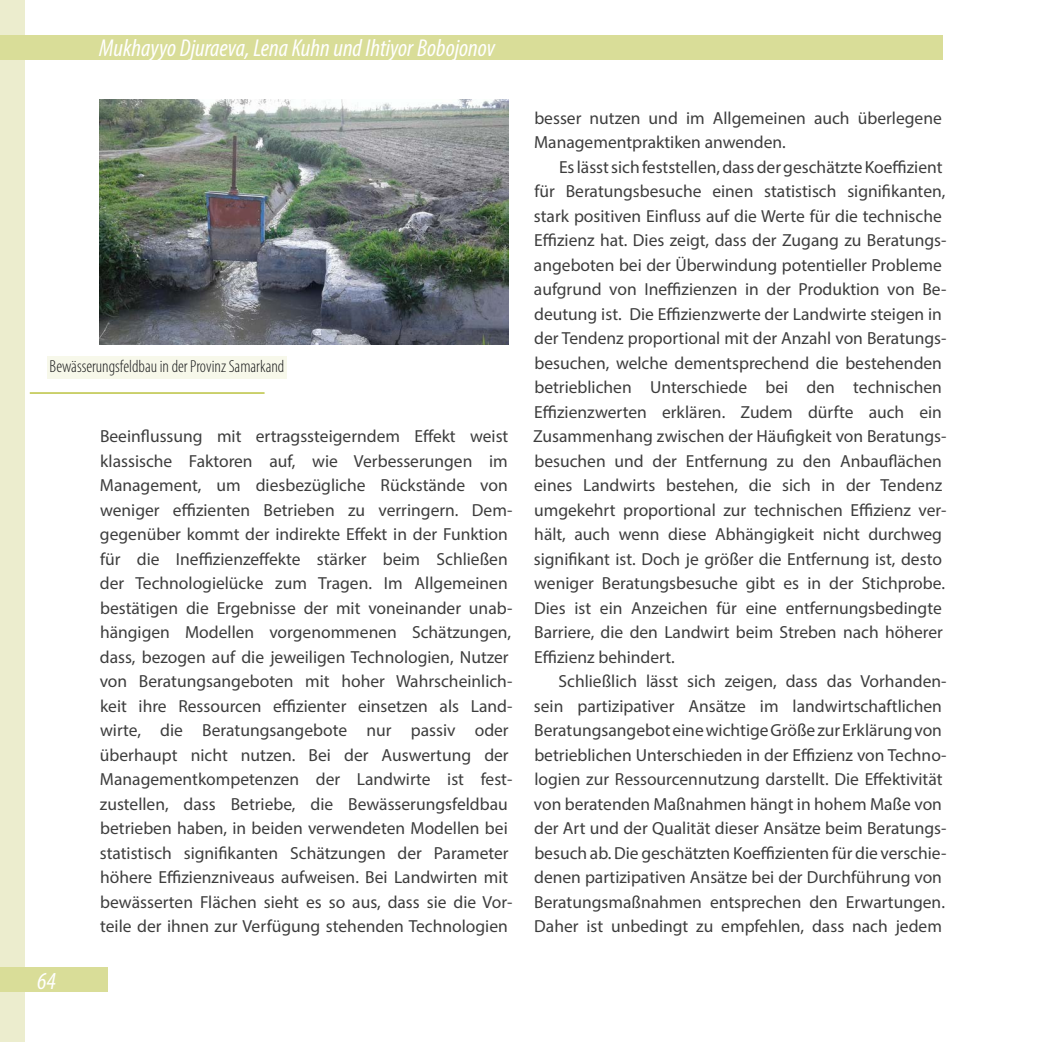
<style>
.page{position:relative;width:1042px;height:1042px;background:#fff}
.page>*{position:absolute;margin:0;border:0;box-sizing:border-box;transform-origin:0 0}
.t1{font:italic condensed 24.5px "Myriad Pro";color:#fff}
.t2{font:17.5px/24.5px "Myriad Pro Regular 3";color:#3d3d3d}
.t3{font:300 condensed 17.5px "Myriad Pro";color:#1d1e1f}
</style>
<div class="page">
<div style="left:0;top:0;width:25px;height:1042px;background:#ecedce"></div>
<div style="left:0;top:35px;width:943px;height:25px;background:#d9dd98"></div>
<div style="left:0;top:967px;width:108px;height:25px;background:#d9dd98"></div>
<img style="left:99px;top:99px;width:409px;height:245px">
<div style="left:47px;top:357px;width:240px;height:22px;background:#f7f8ea"></div>
<hr style="left:30px;top:392px;width:235px;height:2px;background:#c5cb5c">
<h1 class="t1" style="left:99px;top:33px;width:397px">Mukhayyo Djuraeva, Lena Kuhn und Ihtiyor Bobojonov</h1>
<p class="t3" style="left:50px;top:356px;width:236px">Bewässerungsfeldbau in der Provinz Samarkand</p>
<h1 class="t1" style="left:37px;top:966px;width:20px">64</h1>
<p class="t2" style="left:100px;top:424px;width:414px">Beeinflussung mit ertragssteigerndem Effekt weist klassische Faktoren auf, wie Verbesserungen im Management, um diesbezügliche Rückstände von weniger effizienten Betrieben zu verringern. Dem&shy;gegenüber kommt der indirekte Effekt in der Funktion für die Ineffizienzeffekte stärker beim Schließen der Technologielücke zum Tragen. Im Allgemeinen bestätigen die Ergebnisse der mit voneinander unab&shy;hängigen Modellen vorgenommenen Schätzungen, dass, bezogen auf die jeweiligen Technologien, Nutzer von Beratungsangeboten mit hoher Wahrscheinlich&shy;keit ihre Ressourcen effizienter einsetzen als Land&shy;wirte, die Beratungsangebote nur passiv oder überhaupt nicht nutzen. Bei der Auswertung der Managementkompetenzen der Landwirte ist fest&shy;zustellen, dass Betriebe, die Bewässerungsfeldbau betrieben haben, in beiden verwendeten Modellen bei statistisch signifikanten Schätzungen der Parameter höhere Effizienzniveaus aufweisen. Bei Landwirten mit bewässerten Flächen sieht es so aus, dass sie die Vor&shy;teile der ihnen zur Verfügung stehenden Technologien</p>
<p class="t2" style="left:534px;top:105px;width:409px">besser nutzen und im Allgemeinen auch überlegene<br>Managementpraktiken anwenden.</p>
<p class="t2" style="left:533px;top:154px;width:415px;text-indent:26px">Es lässt sich feststellen, dass der geschätzte Koeffizient für Beratungsbesuche einen statistisch signifikanten, stark positiven Einfluss auf die Werte für die technische Effizienz hat. Dies zeigt, dass der Zugang zu Beratungs&shy;angeboten bei der Überwindung potentieller Probleme aufgrund von Ineffizienzen in der Produktion von Be‑- deutung ist. Die Effizienzwerte der Landwirte steigen in der Tendenz proportional mit der Anzahl von Beratungs-‑ besuchen, welche dementsprechend die bestehenden betrieblichen Unterschiede bei den technischen Effizienzwerten erklären. Zudem dürfte auch ein Zusammenhang zwischen der Häufigkeit von Beratungs&shy;besuchen und der Entfernung zu den Anbauflächen eines Landwirts bestehen, die sich in der Tendenz umgekehrt proportional zur technischen Effizienz ver&shy;hält, auch wenn diese Abhängigkeit nicht durchweg signifikant ist. Doch je größer die Entfernung ist, desto weniger Beratungsbesuche gibt es in der Stichprobe.<br>Dies ist ein Anzeichen für eine entfernungsbedingte Barriere, die den Landwirt beim Streben nach höherer Effizienz behindert.</p>
<p class="t2" style="left:534px;top:669px;width:414px;text-indent:25px">Schließlich lässt sich zeigen, dass das Vorhanden&shy;sein partizipativer Ansätze im landwirtschaftlichen Beratungsangebot eine wichtige Größe zur Erklärung von betrieblichen Unterschieden in der Effizienz von Techno-‑ logien zur Ressourcennutzung darstellt. Die Effektivität von beratenden Maßnahmen hängt in hohem Maße von der Art und der Qualität dieser Ansätze beim Beratungs-‑ besuch ab. Die geschätzten Koeffizienten für die verschie&shy;denen partizipativen Ansätze bei der Durchführung von Beratungsmaßnahmen entsprechen den Erwartungen.<br>Daher ist unbedingt zu empfehlen, dass nach jedem</p>
</div>
